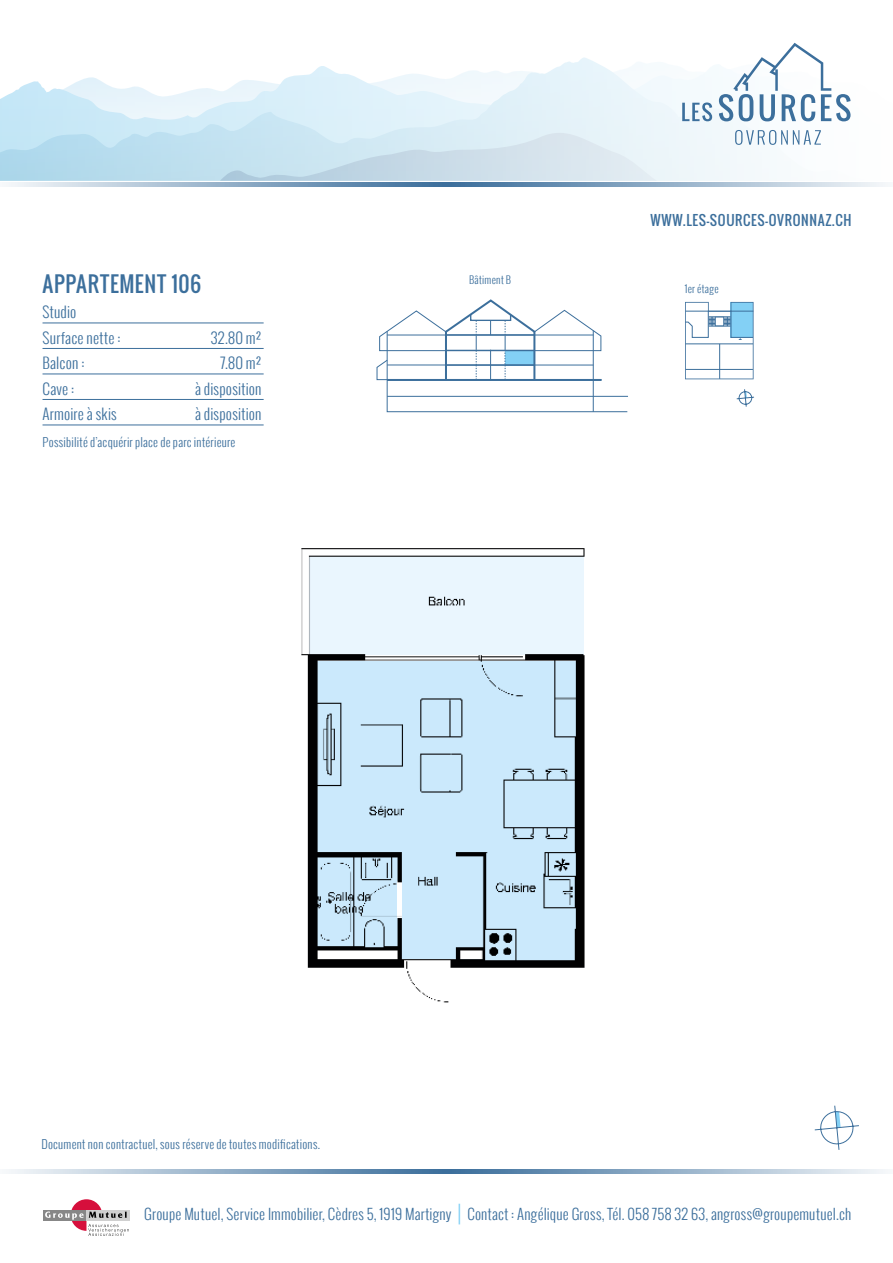
<style>
.page{position:relative;width:893px;height:1263px;background:#fff}
.page>*{position:absolute;margin:0;border:0;box-sizing:border-box;transform-origin:0 0}
.t1{font:21px "Oswald";letter-spacing:.035em;color:#3c6f9c}
.t2{font:300 15px/25.5px "Oswald";letter-spacing:.015em;color:#3c6f9c}
.t3{font:300 14.7px "Oswald";letter-spacing:.015em;color:#3c6f9c}
.t4{font:13.5px "Oswald";letter-spacing:.05em;color:#3c6f9c}
.t5{font:300 12px "Oswald";letter-spacing:.02em;color:#3c6f9c}
.t6{font:300 10.5px "Oswald";letter-spacing:.03em;color:#3c6f9c}
.s1{font-size:22.8px;color:#83d0f5}
</style>
<div class="page">
<svg style="left:0;top:57px;width:851px;height:124px"></svg>
<svg style="left:220px;top:133px;width:437px;height:48px;background:#d1e4ee"></svg>
<hr style="left:43px;top:323px;width:221px;height:1px;background:#3c6f9c">
<hr style="left:43px;top:348px;width:221px;height:1px;background:#3c6f9c">
<hr style="left:43px;top:374px;width:221px;height:1px;background:#3c6f9c">
<hr style="left:43px;top:399px;width:221px;height:1px;background:#3c6f9c">
<hr style="left:43px;top:425px;width:221px;height:1px;background:#3c6f9c">
<svg style="left:814px;top:1105px;width:45px;height:45px"></svg>
<svg style="left:8px;top:183px;width:878px;height:4px;background:#94b0c8"></svg>
<svg style="left:735px;top:130px;width:86px;height:15px"></svg>
<svg style="left:682px;top:102px;width:30px;height:19px"></svg>
<svg style="left:719px;top:43px;width:131px;height:78px"></svg>
<svg style="left:8px;top:1169px;width:878px;height:5px;background:#94b0c8"></svg>
<div style="left:43px;top:1210px;width:43px;height:10px;background:#878787"></div>
<div style="left:86px;top:1210px;width:44px;height:10px;background:#d0d0d0"></div>
<svg style="left:45px;top:1199px;width:84px;height:37px"></svg>
<svg style="left:376px;top:299px;width:252px;height:113px"></svg>
<hr style="left:387px;top:379px;width:215px;height:2px;background:#3c6f9c">
<hr style="left:446px;top:350px;width:88px;height:1px;background:#3c6f9c">
<hr style="left:446px;top:334px;width:88px;height:2px;background:#3c6f9c">
<hr style="left:446px;top:364px;width:88px;height:2px;background:#3c6f9c">
<div style="left:470px;top:314px;width:41px;height:7px;border:1px solid #3c6f9c"></div>
<svg style="left:685px;top:302px;width:69px;height:77px"></svg>
<hr style="left:719px;top:344px;width:1px;height:35px;background:#3c6f9c">
<svg style="left:736px;top:389px;width:18px;height:18px"></svg>
<img style="left:301px;top:548px;width:284px;height:455px">
<h1 class="t1" style="left:43px;top:268px;width:160px">APPARTEMENT 106</h1>
<p class="t2" style="left:43px;top:299px;width:80px">Studio<br>Surface nette :</p>
<p class="t2" style="left:211px;top:325px;width:52px">32.80 m²</p>
<p class="t2" style="left:43px;top:350px;width:44px">Balcon :</p>
<p class="t2" style="left:221px;top:350px;width:42px">7.80 m²</p>
<p class="t2" style="left:43px;top:376px;width:33px">Cave :</p>
<p class="t2" style="left:195px;top:376px;width:68px">à disposition</p>
<p class="t2" style="left:43px;top:401px;width:76px">Armoire à skis</p>
<p class="t2" style="left:195px;top:401px;width:68px">à disposition</p>
<p class="t5" style="left:43px;top:434px;width:194px">Possibilité d’acquérir place de parc intérieure</p>
<p class="t6" style="left:469px;top:272px;width:44px">Bâtiment B</p>
<p class="t4" style="left:651px;top:210px;width:202px">WWW.LES-SOURCES-OVRONNAZ.CH</p>
<p class="t6" style="left:685px;top:281px;width:35px">1er étage</p>
<p class="t5" style="left:41px;top:1135px;width:280px">Document non contractuel, sous réserve de toutes modifications.</p>
<p class="t3" style="left:144px;top:1203px;width:708px">Groupe Mutuel, Service Immobilier, Cèdres 5, 1919 Martigny <span class="s1">|</span> Contact : Angélique Gross, Tél. 058 758 32 63, angross@groupemutuel.ch</p>
</div>
